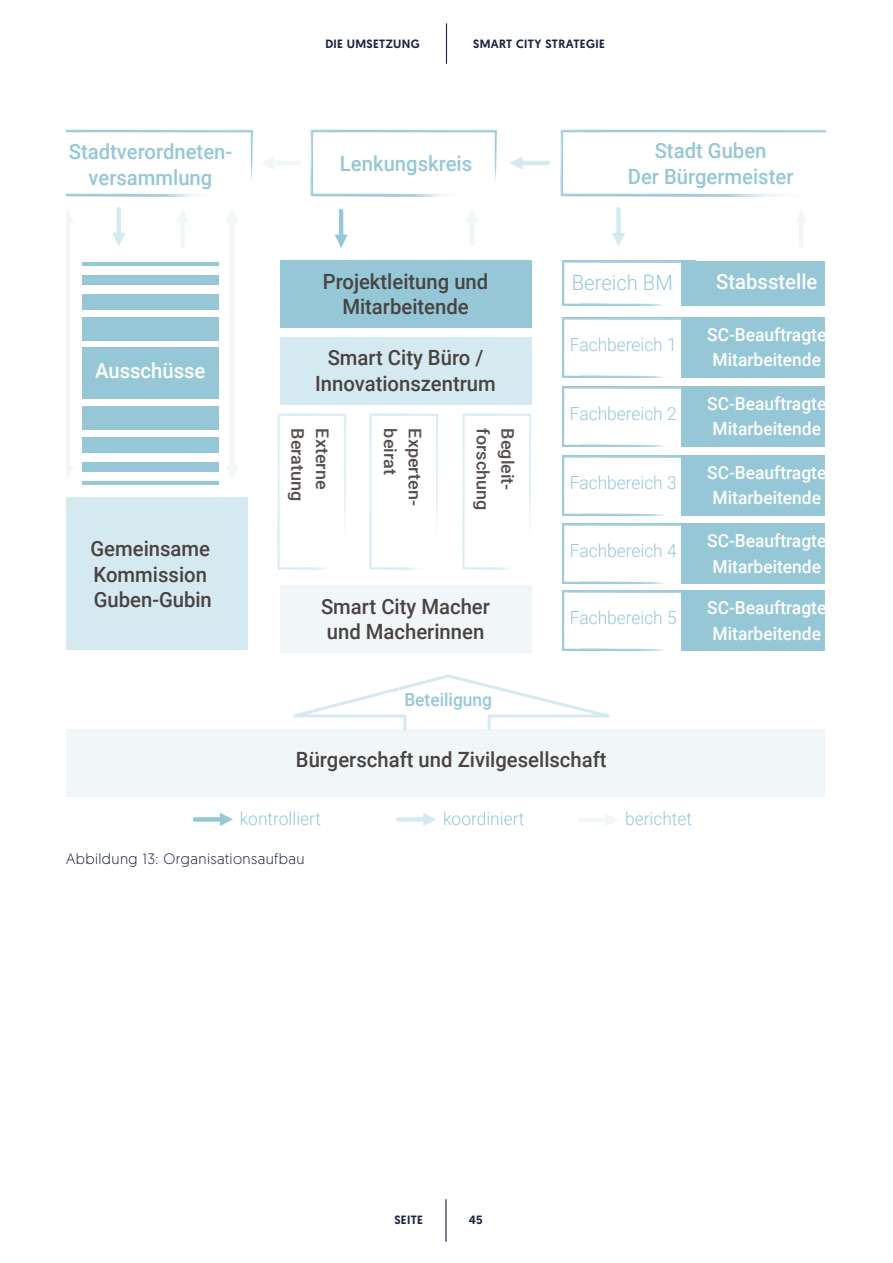
<style>
.page{position:relative;width:893px;height:1263px;background:#fff}
.page>*{position:absolute;margin:0;border:0;box-sizing:border-box;transform-origin:0 0}
.t1{font:500 21px/25.5px "Roboto";color:#494341}
.t2{font:500 21px/25.5px "Roboto";color:#95c7d7;text-align:center}
.t3{font:500 21px "Roboto";color:#fff}
.t4{font:300 21px "Roboto";color:#95c7d7}
.t5{font:500 18px/25.5px "Roboto";color:#fff}
.t6{font:300 18px "Roboto";color:#95c7d7}
.t7{font:500 18px "Roboto";color:#95c7d7}
.t8{font:500 17.4px "Roboto";color:#56504d;scale:1.04 1}
.t9{font:300 15px "Geomanist";letter-spacing:.03em;color:#1b2141}
.t10{font:500 12px "Geomanist";letter-spacing:.03em;color:#1b2141}
</style>
<div class="page">
<hr style="left:445px;top:1199px;width:1px;height:43px;background:#1b2141">
<hr style="left:446px;top:23px;width:1px;height:41px;background:#1b2141">
<img style="left:311px;top:130px;width:186px;height:66px">
<img style="left:67px;top:130px;width:187px;height:66px">
<img style="left:561px;top:130px;width:264px;height:66px">
<img style="left:562px;top:261px;width:119px;height:44px">
<img style="left:562px;top:317px;width:119px;height:60px">
<img style="left:562px;top:386px;width:119px;height:61px">
<img style="left:562px;top:455px;width:119px;height:60px">
<img style="left:562px;top:523px;width:119px;height:61px">
<img style="left:562px;top:590px;width:133px;height:61px">
<div style="left:681px;top:261px;width:144px;height:44px;background:#95c7d7"></div>
<div style="left:280px;top:261px;width:251px;height:67px;background:#95c7d7"></div>
<div style="left:82px;top:348px;width:137px;height:51px;background:#95c7d7"></div>
<div style="left:82px;top:406px;width:137px;height:24px;background:#95c7d7"></div>
<div style="left:82px;top:438px;width:137px;height:15px;background:#95c7d7"></div>
<div style="left:82px;top:463px;width:137px;height:9px;background:#95c7d7"></div>
<hr style="left:82px;top:481px;width:137px;height:3px;background:#95c7d7">
<div style="left:82px;top:317px;width:137px;height:24px;background:#95c7d7"></div>
<div style="left:82px;top:294px;width:137px;height:15px;background:#95c7d7"></div>
<div style="left:82px;top:275px;width:137px;height:9px;background:#95c7d7"></div>
<hr style="left:82px;top:263px;width:137px;height:3px;background:#95c7d7">
<div style="left:67px;top:498px;width:181px;height:152px;background:#d5e9f0"></div>
<div style="left:280px;top:337px;width:251px;height:67px;background:#d5e9f0"></div>
<div style="left:280px;top:586px;width:251px;height:67px;background:#f1f6f8"></div>
<div style="left:67px;top:729px;width:758px;height:67px;background:#f1f6f8"></div>
<img style="left:462px;top:414px;width:69px;height:156px">
<img style="left:277px;top:414px;width:69px;height:156px">
<img style="left:370px;top:414px;width:69px;height:156px">
<div style="left:681px;top:317px;width:144px;height:60px;background:#95c7d7"></div>
<div style="left:681px;top:386px;width:144px;height:61px;background:#95c7d7"></div>
<div style="left:681px;top:455px;width:144px;height:60px;background:#95c7d7"></div>
<div style="left:681px;top:523px;width:144px;height:61px;background:#95c7d7"></div>
<div style="left:681px;top:591px;width:144px;height:60px;background:#95c7d7"></div>
<svg style="left:423px;top:813px;width:13px;height:13px"></svg>
<div style="left:398px;top:817px;width:28px;height:5px;background:#d5e9f0"></div>
<svg style="left:605px;top:814px;width:12px;height:12px"></svg>
<hr style="left:580px;top:818px;width:28px;height:4px;background:#f1f6f8">
<svg style="left:220px;top:813px;width:13px;height:13px"></svg>
<div style="left:195px;top:817px;width:28px;height:5px;background:#95c7d7"></div>
<svg style="left:335px;top:235px;width:13px;height:13px"></svg>
<hr style="left:339px;top:211px;width:4px;height:26px;background:#95c7d7">
<svg style="left:612px;top:233px;width:13px;height:13px"></svg>
<div style="left:616px;top:209px;width:5px;height:27px;background:#d5e9f0"></div>
<svg style="left:112px;top:233px;width:13px;height:13px"></svg>
<hr style="left:117px;top:209px;width:4px;height:27px;background:#d5e9f0">
<svg style="left:177px;top:210px;width:11px;height:13px"></svg>
<div style="left:180px;top:220px;width:5px;height:26px;background:#f1f6f8"></div>
<svg style="left:67px;top:210px;width:6px;height:13px"></svg>
<svg style="left:67px;top:466px;width:7px;height:13px"></svg>
<hr style="left:67px;top:220px;width:3px;height:249px;background:#f1f6f8">
<svg style="left:226px;top:211px;width:12px;height:12px"></svg>
<svg style="left:226px;top:466px;width:12px;height:12px"></svg>
<hr style="left:230px;top:220px;width:4px;height:249px;background:#f1f6f8">
<svg style="left:466px;top:211px;width:12px;height:12px"></svg>
<hr style="left:470px;top:220px;width:4px;height:24px;background:#f1f6f8">
<svg style="left:795px;top:210px;width:12px;height:13px"></svg>
<hr style="left:799px;top:220px;width:4px;height:26px;background:#f1f6f8">
<svg style="left:510px;top:156px;width:13px;height:14px"></svg>
<hr style="left:520px;top:161px;width:28px;height:4px;background:#d5e9f0">
<svg style="left:263px;top:157px;width:11px;height:12px"></svg>
<hr style="left:272px;top:161px;width:28px;height:4px;background:#f1f6f8">
<svg style="left:293px;top:674px;width:317px;height:56px"></svg>
<p class="t10" style="left:325px;top:36px;width:96px">DIE UMSETZUNG</p>
<p class="t10" style="left:473px;top:36px;width:133px">SMART CITY STRATEGIE</p>
<p class="t2" style="left:69px;top:138px;width:165px">Stadtverordneten&shy;versammlung</p>
<p class="t2" style="left:628px;top:137px;width:167px">Stadt Guben<br>Der Bürgermeister</p>
<p class="t2" style="left:340px;top:150px;width:134px">Lenkungskreis</p>
<p class="t3" style="left:95px;top:355px;width:112px">Ausschüsse</p>
<p class="t1" style="left:90px;top:535px;width:123px">Gemeinsame<br>Kommission<br>Guben-Gubin</p>
<p class="t1" style="left:323px;top:268px;width:167px">Projektleitung und</p>
<p class="t3" style="left:716px;top:267px;width:103px">Stabsstelle</p>
<p class="t1" style="left:342px;top:293px;width:128px">Mitarbeitende</p>
<p class="t4" style="left:572px;top:268px;width:102px">Bereich BM</p>
<p class="t1" style="left:315px;top:344px;width:182px;text-align:center">Smart City Büro /<br>Innovationszentrum</p>
<p class="t8" style="left:310px;top:428px;width:72px;rotate:90deg">Beratung</p>
<p class="t8" style="left:334px;top:428px;width:60px;rotate:90deg">Externe</p>
<p class="t8" style="left:495px;top:428px;width:80px;rotate:90deg">forschung</p>
<p class="t8" style="left:520px;top:428px;width:61px;rotate:90deg">Begleit-</p>
<p class="t8" style="left:402px;top:428px;width:46px;rotate:90deg">beirat</p>
<p class="t8" style="left:427px;top:428px;width:76px;rotate:90deg">Experten-</p>
<p class="t1" style="left:321px;top:593px;width:170px">Smart City Macher und Macherinnen</p>
<p class="t6" style="left:570px;top:332px;width:108px">Fachbereich 1</p>
<p class="t6" style="left:570px;top:401px;width:108px">Fachbereich 2</p>
<p class="t6" style="left:570px;top:470px;width:108px">Fachbereich 3</p>
<p class="t6" style="left:570px;top:538px;width:108px">Fachbereich 4</p>
<p class="t6" style="left:570px;top:605px;width:108px">Fachbereich 5</p>
<p class="t5" style="left:707px;top:321px;width:121px">SC-Beauftragte<br>Mitarbeitende</p>
<p class="t5" style="left:707px;top:390px;width:121px">SC-Beauftragte<br>Mitarbeitende</p>
<p class="t5" style="left:707px;top:459px;width:121px">SC-Beauftragte<br>Mitarbeitende</p>
<p class="t5" style="left:707px;top:527px;width:121px">SC-Beauftragte<br>Mitarbeitende</p>
<p class="t5" style="left:707px;top:594px;width:121px">SC-Beauftragte<br>Mitarbeitende</p>
<p class="t7" style="left:404px;top:686px;width:89px">Beteiligung</p>
<p class="t1" style="left:296px;top:746px;width:312px">Bürgerschaft und Zivilgesellschaft</p>
<p class="t6" style="left:240px;top:806px;width:83px">kontrolliert</p>
<p class="t6" style="left:443px;top:806px;width:83px">koordiniert</p>
<p class="t6" style="left:625px;top:806px;width:68px">berichtet</p>
<p class="t9" style="left:66px;top:849px;width:240px">Abbildung 13: Organisationsaufbau</p>
<p class="t10" style="left:394px;top:1212px;width:30px">SEITE</p>
<p class="t10" style="left:469px;top:1213px;width:15px">45</p>
</div>
